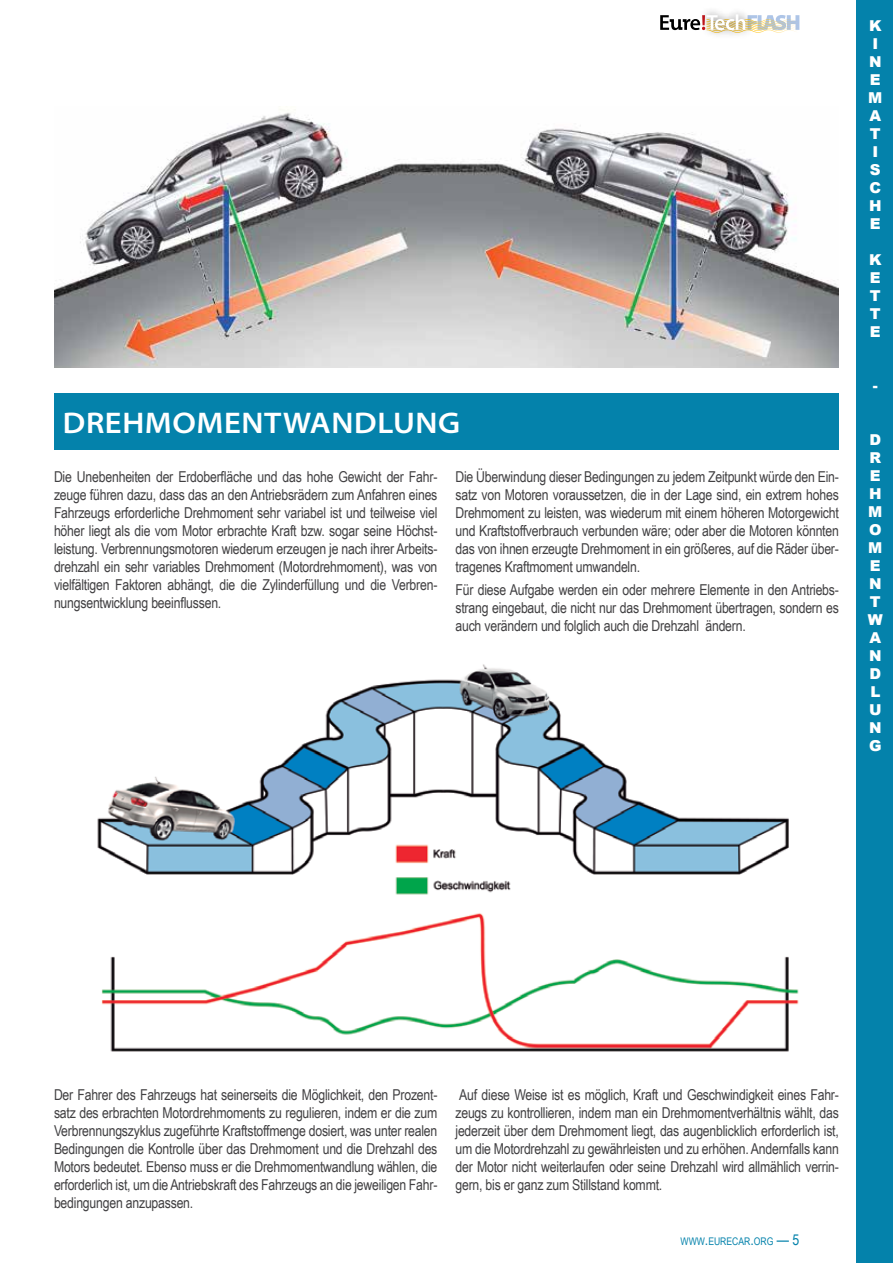
<style>
.page{position:relative;width:893px;height:1263px;background:#fff}
.page>*{position:absolute;margin:0;border:0;box-sizing:border-box;transform-origin:0 0}
.t1{font:600 semi-expanded 30px "Myriad Pro";letter-spacing:.02em;color:#fff}
.t2{font:15px/18px "Arial Narrow";letter-spacing:-.015em;color:#414042;text-align:justify}
.t3{font:900 15px/18px "Arial";color:#fff}
.t4{font:10.5px "Arial Narrow";color:#0482ab}
.s1{font-size:15px}
</style>
<div class="page">
<svg style="left:660px;top:14px;width:139px;height:19px"></svg>
<div style="left:856px;top:0;width:37px;height:1263px;background:#0482ab"></div>
<img style="left:54px;top:109px;width:785px;height:259px">
<div style="left:54px;top:394px;width:785px;height:56px;background:#0482ab"></div>
<img style="left:97px;top:664px;width:702px;height:388px">
<h1 class="t1" style="left:63px;top:406px;width:399px">DREHMOMENTWANDLUNG</h1>
<p class="t2" style="left:54px;top:468px;width:385px">Die Unebenheiten der Erdoberfläche und das hohe Gewicht der Fahr&shy;zeuge führen dazu, dass das an den Antriebsrädern zum Anfahren eines Fahrzeugs erforderliche Drehmoment sehr variabel ist und teilweise viel höher liegt als die vom Motor erbrachte Kraft bzw. sogar seine Höchst&shy;leistung. Verbrennungsmotoren wiederum erzeugen je nach ihrer Arbeits&shy;drehzahl ein sehr variables Drehmoment (Motordrehmoment), was von vielfältigen Faktoren abhängt, die die Zylinderfüllung und die Verbren&shy;nungsentwicklung beeinflussen.</p>
<p class="t2" style="left:455px;top:468px;width:385px">Die Überwindung dieser Bedingungen zu jedem Zeitpunkt würde den Ein&shy;satz von Motoren voraussetzen, die in der Lage sind, ein extrem hohes Drehmoment zu leisten, was wiederum mit einem höheren Motorgewicht und Kraftstoffverbrauch verbunden wäre; oder aber die Motoren könnten das von ihnen erzeugte Drehmoment in ein größeres, auf die Räder über&shy;tragenes Kraftmoment umwandeln.</p>
<p class="t2" style="left:455px;top:580px;width:385px">Für diese Aufgabe werden ein oder mehrere Elemente in den Antriebs&shy;strang eingebaut, die nicht nur das Drehmoment übertragen, sondern es auch verändern und folglich auch die Drehzahl ändern.</p>
<p class="t3" style="left:868px;top:16px;width:16px">K<br>I<br>N<br>E<br>M<br>A<br>T<br>I<br>S<br>C<br>H<br>E</p>
<p class="t3" style="left:869px;top:250px;width:14px;text-align:justify">K E T T E</p>
<p class="t3" style="left:873px;top:376px;width:6px">-</p>
<p class="t3" style="left:868px;top:430px;width:16px">D<br>R<br>E<br>H<br>M<br>O<br>M<br>E<br>N<br>T<br>W<br>A<br>N<br>D<br>L<br>U<br>N<br>G</p>
<p class="t2" style="left:54px;top:1085px;width:385px">Der Fahrer des Fahrzeugs hat seinerseits die Möglichkeit, den Prozent&shy;satz des erbrachten Motordrehmoments zu regulieren, indem er die zum Verbrennungszyklus zugeführte Kraftstoffmenge dosiert, was unter realen Bedingungen die Kontrolle über das Drehmoment und die Drehzahl des Motors bedeutet. Ebenso muss er die Drehmomentwandlung wählen, die erforderlich ist, um die Antriebskraft des Fahrzeugs an die jeweiligen Fahr&shy;bedingungen anzupassen.</p>
<p class="t2" style="left:455px;top:1085px;width:385px">Auf diese Weise ist es möglich, Kraft und Geschwindigkeit eines Fahr&shy;zeugs zu kontrollieren, indem man ein Drehmomentverhältnis wählt, das jederzeit über dem Drehmoment liegt, das augenblicklich erforderlich ist, um die Motordrehzahl zu gewährleisten und zu erhöhen. Andernfalls kann der Motor nicht weiterlaufen oder seine Drehzahl wird allmählich verrin&shy;gern, bis er ganz zum Stillstand kommt.</p>
<p class="t4" style="left:680px;top:1233px;width:120px">WWW<span class="s1">.</span>EURECAR<span class="s1">.</span>ORG <span class="s1">— 5</span></p>
</div>
